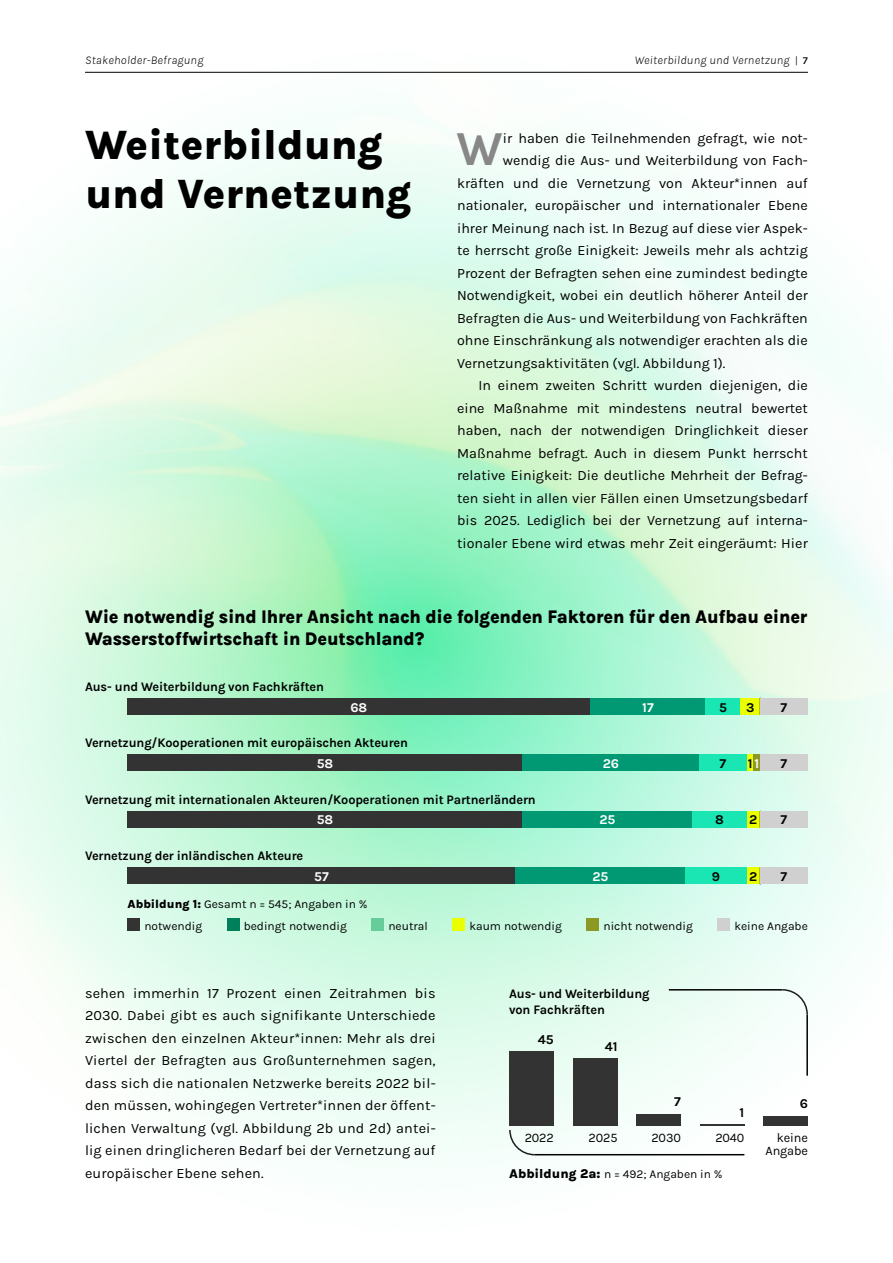
<style>
.page{position:relative;width:893px;height:1263px;background:#fff}
.page>*{position:absolute;margin:0;border:0;box-sizing:border-box;transform-origin:0 0}
.Fließtext_9_5_15{font:700 48.9px "Karla";color:#878787}
.Überschrift_H1_mitti{font:800 42px/49.5px "Karla";color:#000}
.Frage_für_Tabelle{font:800 18.75px/22.5px "Karla";letter-spacing:-.01em;color:#000;scale:.95 1}
.Fließtext_9_5_15_mit{font:14.25px/22.5px "Karla";letter-spacing:.01em;color:#000;text-align:justify}
.Fließtext_9_5_15-2{font:14.25px "Karla";color:#000}
.t1{font:700 13.5px "Karla";color:#000}
.t2{font:700 13.5px "Karla";color:#fff}
.Fließtext_9_5_15-3{font:700 13.05px "Karla";letter-spacing:-.01em;color:#000}
.Balken-Textbeschrift{font:700 13.05px/16.5px "Karla";letter-spacing:-.01em;color:#000}
.Balken-Textbeschrift-2{font:13.05px/13.5px "Karla";letter-spacing:-.01em;color:#000;text-align:right}
.t3{font:12px "Karla";color:#000}
.Überschrift_H1_mitti-2{font:italic 300 12px "Karla";letter-spacing:.025em;color:#000}
.s1{font-style:normal;font-size:10.5px}
.s2{font-weight:500;font-style:normal;font-size:10.5px}
.s3{color:#fff}
.s4{font-weight:800}
.s5{font-weight:800;font-size:13.05px}
</style>
<div class="page">
<img style="left:0;top:71px;width:893px;height:1085px">
<hr style="left:85px;top:72px;width:723px;height:1px;background:#000">
<div style="left:128px;top:918px;width:12px;height:12px;background:#333"></div>
<div style="left:227px;top:918px;width:12px;height:12px;background:#007f5b"></div>
<div style="left:371px;top:918px;width:13px;height:12px;background:#6c9"></div>
<div style="left:452px;top:918px;width:13px;height:12px;background:#eaff00"></div>
<div style="left:586px;top:918px;width:13px;height:12px;background:#8c9925"></div>
<div style="left:717px;top:918px;width:13px;height:12px;background:#d0d0d0"></div>
<div style="left:128px;top:698px;width:462px;height:17px;background:#333"></div>
<div style="left:128px;top:754px;width:394px;height:17px;background:#333"></div>
<div style="left:128px;top:811px;width:394px;height:17px;background:#333"></div>
<div style="left:128px;top:867px;width:387px;height:17px;background:#333"></div>
<div style="left:590px;top:698px;width:116px;height:17px;background:#009973"></div>
<div style="left:522px;top:754px;width:177px;height:17px;background:#009973"></div>
<div style="left:522px;top:811px;width:170px;height:17px;background:#009973"></div>
<div style="left:515px;top:867px;width:170px;height:17px;background:#009973"></div>
<div style="left:706px;top:698px;width:34px;height:17px;background:#19e6b3"></div>
<div style="left:699px;top:754px;width:48px;height:17px;background:#19e6b3"></div>
<div style="left:692px;top:811px;width:55px;height:17px;background:#19e6b3"></div>
<div style="left:685px;top:867px;width:62px;height:17px;background:#19e6b3"></div>
<div style="left:740px;top:698px;width:20px;height:17px;background:#eaff00"></div>
<div style="left:747px;top:754px;width:6px;height:17px;background:#eaff00"></div>
<div style="left:747px;top:811px;width:13px;height:17px;background:#eaff00"></div>
<div style="left:747px;top:867px;width:13px;height:17px;background:#eaff00"></div>
<div style="left:753px;top:754px;width:7px;height:17px;background:#8c9925"></div>
<div style="left:760px;top:698px;width:48px;height:17px;background:#d0d0d0"></div>
<div style="left:760px;top:754px;width:48px;height:17px;background:#d0d0d0"></div>
<div style="left:760px;top:811px;width:48px;height:17px;background:#d0d0d0"></div>
<div style="left:760px;top:867px;width:48px;height:17px;background:#d0d0d0"></div>
<div style="left:509px;top:1051px;width:45px;height:75px;background:#333"></div>
<div style="left:573px;top:1058px;width:44px;height:68px;background:#333"></div>
<div style="left:636px;top:1114px;width:45px;height:12px;background:#333"></div>
<hr style="left:700px;top:1124px;width:44px;height:2px;background:#333">
<div style="left:763px;top:1116px;width:45px;height:10px;background:#333"></div>
<hr style="left:669px;top:989px;width:113px;height:1px;background:#000">
<hr style="left:806px;top:1014px;width:2px;height:62px;background:#000">
<svg style="left:782px;top:989px;width:26px;height:25px"></svg>
<hr style="left:535px;top:1154px;width:209px;height:1px;background:#000">
<svg style="left:509px;top:1130px;width:26px;height:25px"></svg>
<p class="Überschrift_H1_mitti-2" style="left:85px;top:52px;width:120px">Stakeholder-Befragung</p>
<p class="Überschrift_H1_mitti-2" style="left:635px;top:52px;width:175px">Weiterbildung und Vernetzung <span class="s1">|</span> <span class="s2">7</span></p>
<p class="Überschrift_H1_mitti" style="left:85px;top:118px;width:328px">Weiterbildung und Vernetzung</p>
<p class="Fließtext_9_5_15" style="left:457px;top:116px;width:48px">W</p>
<p class="Fließtext_9_5_15-2" style="left:503px;top:129px;width:306px">ir haben die Teilnehmenden gefragt, wie not-</p>
<p class="Fließtext_9_5_15-2" style="left:503px;top:151px;width:306px">wendig die Aus- und Weiterbildung von Fach-</p>
<p class="Fließtext_9_5_15-2" style="left:457px;top:174px;width:352px">kräften und die Vernetzung von Akteur*innen auf</p>
<p class="Fließtext_9_5_15-2" style="left:457px;top:196px;width:352px">nationaler, europäischer und internationaler Ebene</p>
<p class="Fließtext_9_5_15-2" style="left:457px;top:219px;width:352px">ihrer Meinung nach ist. In Bezug auf diese vier Aspek-</p>
<p class="Fließtext_9_5_15-2" style="left:457px;top:241px;width:352px">te herrscht große Einigkeit: Jeweils mehr als achtzig</p>
<p class="Fließtext_9_5_15-2" style="left:457px;top:264px;width:352px">Prozent der Befragten sehen eine zumindest bedingte</p>
<p class="Fließtext_9_5_15-2" style="left:457px;top:286px;width:352px">Notwendigkeit, wobei ein deutlich höherer Anteil der</p>
<p class="Fließtext_9_5_15-2" style="left:457px;top:309px;width:352px">Befragten die Aus- und Weiterbildung von Fachkräften</p>
<p class="Fließtext_9_5_15-2" style="left:457px;top:331px;width:352px">ohne Einschränkung als notwendiger erachten als die</p>
<p class="Fließtext_9_5_15-2" style="left:457px;top:354px;width:270px">Vernetzungsaktivitäten (vgl. Abbildung 1).</p>
<p class="Fließtext_9_5_15_mit" style="left:457px;top:374px;width:352px;text-indent:21px">In einem zweiten Schritt wurden diejenigen, die eine Maßnahme mit mindestens neutral bewertet haben, nach der notwendigen Dringlichkeit dieser Maßnahme befragt. Auch in diesem Punkt herrscht relative Einigkeit: Die deutliche Mehrheit der Befrag&shy;ten sieht in allen vier Fällen einen Umsetzungsbedarf bis 2025. Lediglich bei der Vernetzung auf interna&shy;tionaler Ebene wird etwas mehr Zeit eingeräumt: Hier</p>
<p class="Frage_für_Tabelle" style="left:85px;top:604px;width:762px">Wie notwendig sind Ihrer Ansicht nach die folgenden Faktoren für den Aufbau einer<br>Wasserstoffwirtschaft in Deutschland?</p>
<p class="Fließtext_9_5_15-3" style="left:85px;top:678px;width:240px">Aus- und Weiterbildung von Fachkräften</p>
<p class="t2" style="left:350px;top:698px;width:18px">68</p>
<p class="t2" style="left:642px;top:698px;width:13px">17</p>
<p class="t1" style="left:719px;top:698px;width:9px">5</p>
<p class="t1" style="left:746px;top:698px;width:10px">3</p>
<p class="t1" style="left:780px;top:698px;width:8px">7</p>
<p class="Fließtext_9_5_15-3" style="left:85px;top:734px;width:325px">Vernetzung/Kooperationen mit europäischen Akteuren</p>
<p class="t2" style="left:317px;top:755px;width:18px">58</p>
<p class="t2" style="left:603px;top:755px;width:18px">26</p>
<p class="t1" style="left:719px;top:755px;width:8px">7</p>
<p class="t1" style="left:748px;top:755px;width:13px">1<span class="s3">1</span></p>
<p class="t1" style="left:780px;top:755px;width:8px">7</p>
<p class="Fließtext_9_5_15-3" style="left:85px;top:790px;width:452px">Vernetzung mit internationalen Akteuren/Kooperationen mit Partnerländern</p>
<p class="Fließtext_9_5_15-3" style="left:85px;top:847px;width:220px">Vernetzung der inländischen Akteure</p>
<p class="t2" style="left:317px;top:811px;width:18px">58</p>
<p class="t2" style="left:599px;top:811px;width:18px">25</p>
<p class="t1" style="left:715px;top:811px;width:10px">8</p>
<p class="t1" style="left:749px;top:811px;width:10px">2</p>
<p class="t1" style="left:780px;top:811px;width:8px">7</p>
<p class="t2" style="left:314px;top:867px;width:16px">57</p>
<p class="t2" style="left:592px;top:867px;width:18px">25</p>
<p class="t1" style="left:712px;top:867px;width:10px">9</p>
<p class="t1" style="left:749px;top:867px;width:10px">2</p>
<p class="t1" style="left:780px;top:867px;width:8px">7</p>
<p class="t3" style="left:128px;top:896px;width:241px"><span class="s4">Abbildung 1:</span> Gesamt n = 545; Angaben in %</p>
<p class="t3" style="left:144px;top:919px;width:59px">notwendig</p>
<p class="t3" style="left:244px;top:919px;width:105px">bedingt notwendig</p>
<p class="t3" style="left:388px;top:919px;width:41px">neutral</p>
<p class="t3" style="left:469px;top:919px;width:94px">kaum notwendig</p>
<p class="t3" style="left:603px;top:919px;width:91px">nicht notwendig</p>
<p class="t3" style="left:734px;top:919px;width:75px">keine Angabe</p>
<p class="Fließtext_9_5_15_mit" style="left:85px;top:981px;width:352px">sehen immerhin 17 Prozent einen Zeitrahmen bis 2030. Dabei gibt es auch signifikante Unterschiede zwischen den einzelnen Akteur*innen: Mehr als drei Viertel der Befragten aus Großunternehmen sagen, dass sich die nationalen Netzwerke bereits 2022 bil&shy;den müssen, wohingegen Vertreter*innen der öffent&shy;lichen Verwaltung (vgl. Abbildung 2b und 2d) antei&shy;lig einen dringlicheren Bedarf bei der Vernetzung auf europäischer Ebene sehen.</p>
<p class="Balken-Textbeschrift" style="left:509px;top:985px;width:142px">Aus- und Weiterbildung von Fachkräften</p>
<p class="t1" style="left:538px;top:1030px;width:17px">45</p>
<p class="t1" style="left:605px;top:1037px;width:14px">41</p>
<p class="t1" style="left:674px;top:1092px;width:8px">7</p>
<p class="t1" style="left:740px;top:1103px;width:6px">1</p>
<p class="t1" style="left:800px;top:1094px;width:10px">6</p>
<p class="Balken-Textbeschrift-2" style="left:525px;top:1130px;width:31px">2022</p>
<p class="Balken-Textbeschrift-2" style="left:589px;top:1130px;width:30px">2025</p>
<p class="Balken-Textbeschrift-2" style="left:651px;top:1130px;width:31px">2030</p>
<p class="Balken-Textbeschrift-2" style="left:715px;top:1130px;width:31px">2040</p>
<p class="Balken-Textbeschrift-2" style="left:765px;top:1130px;width:44px">keine<br>Angabe</p>
<p class="t3" style="left:509px;top:1166px;width:215px"><span class="s5">Abbildung 2a:</span> n = 492; Angaben in %</p>
</div>
